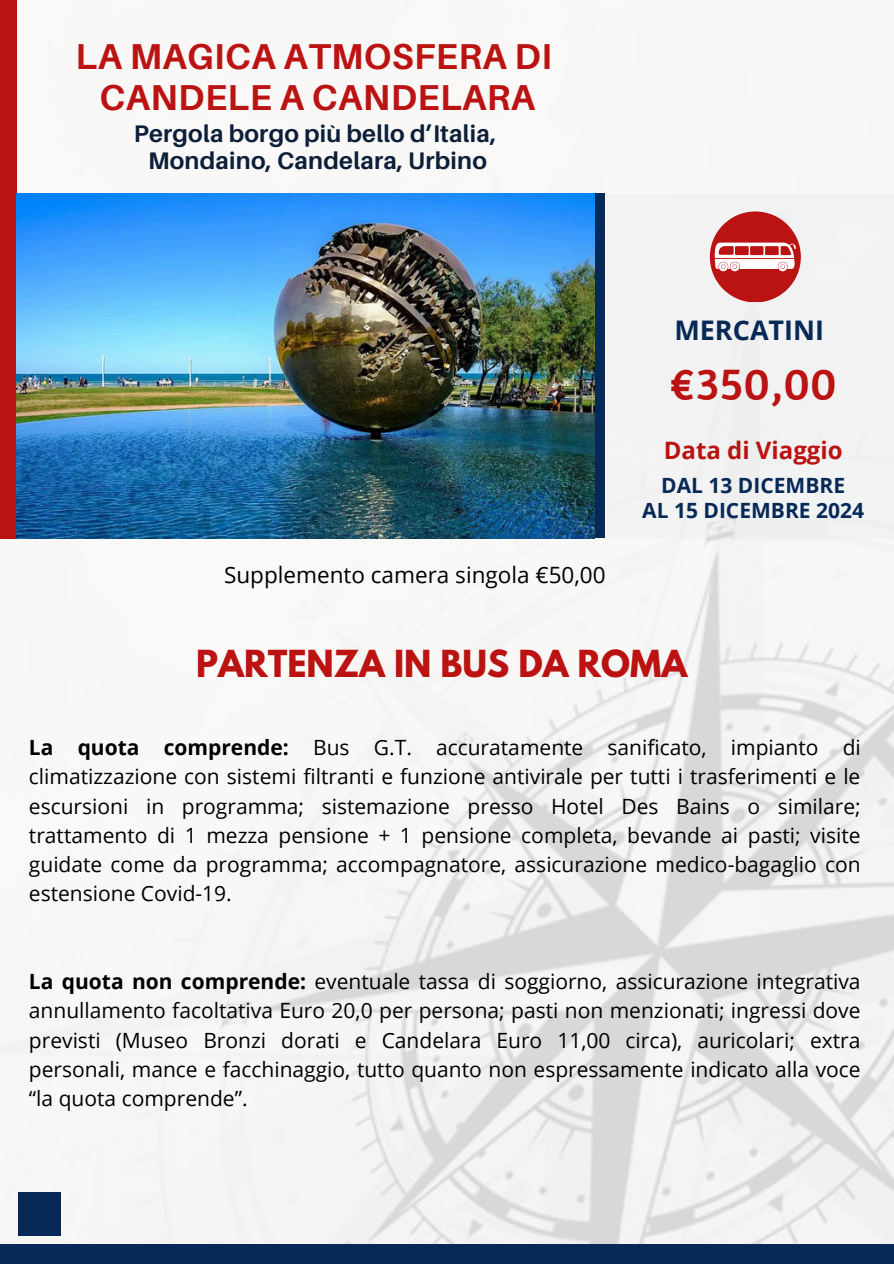
<style>
.page{position:relative;width:894px;height:1264px;background:#fff}
.page>*{position:absolute;margin:0;border:0;box-sizing:border-box;transform-origin:0 0}
.t1{font:47.25px "Amaranth";color:#bb1212}
.t2{font:700 36px/41.7px "Aileron";letter-spacing:.01em;color:#bb1212;text-align:center}
.t3{font:700 33px "League Spartan";color:#bb1212}
.t4{font:700 27px "Open Sans";color:#072957}
.t5{font:700 24px/27px "Aileron";letter-spacing:.01em;color:#0c1e38;text-align:center}
.t6{font:700 24px "Open Sans";color:#bb1212}
.t7{font:22.5px "Open Sans";color:#000}
.t8{font:21px/29.2px "Open Sans";color:#000;text-align:justify}
.t9{font:700 21px/24.8px "Open Sans";color:#072957;text-align:center}
.s1{font-weight:700}
</style>
<div class="page">
<img style="left:0;top:193px;width:893px;height:1050px">
<div style="left:547px;top:193px;width:57px;height:344px;background:#072957"></div>
<div style="left:0;top:0;width:17px;height:538px;background:#bb1212"></div>
<div style="left:18px;top:1191px;width:43px;height:44px;background:#072957"></div>
<div style="left:0;top:1243px;width:893px;height:20px;background:#072957"></div>
<img style="left:17px;top:193px;width:577px;height:346px">
<div style="left:606px;top:194px;width:287px;height:344px;background:#f2f2f2"></div>
<div style="left:709px;top:211px;width:91px;height:91px;background:#bb1212;border-radius:50%"></div>
<svg style="left:714px;top:242px;width:81px;height:29px"></svg>
<h6 class="t2" style="left:75px;top:34px;width:477px">LA MAGICA ATMOSFERA DI<br>CANDELE A CANDELARA</h6>
<h6 class="t5" style="left:134px;top:119px;width:364px">Pergola borgo più bello d’Italia,<br>Mondaino, Candelara, Urbino</h6>
<h4 class="t7" style="left:224px;top:558px;width:383px">Supplemento camera singola €50,00</h4>
<p class="t4" style="left:674px;top:311px;width:151px">MERCATINI</p>
<p class="t1" style="left:669px;top:354px;width:168px">€350,00</p>
<p class="t6" style="left:663px;top:433px;width:180px">Data di Viaggio</p>
<h3 class="t9" style="left:642px;top:472px;width:223px">DAL 13 DICEMBRE<br>AL 15 DICEMBRE 2024</h3>
<h1 class="t3" style="left:196px;top:647px;width:492px">PARTENZA IN BUS DA ROMA</h1>
<h5 class="t8" style="left:29px;top:732px;width:833px"><span class="s1">La quota comprende:</span> Bus G.T. accuratamente sanificato, impianto di climatizzazione con sistemi filtranti e funzione antivirale per tutti i trasferimenti e le escursioni in programma; sistemazione presso Hotel Des Bains o similare; trattamento di 1 mezza pensione + 1 pensione completa, bevande ai pasti; visite guidate come da programma; accompagnatore, assicurazione medico-bagaglio con estensione Covid-19.</h5>
<h2 class="t8" style="left:29px;top:966px;width:832px"><span class="s1">La quota non comprende:</span> eventuale tassa di soggiorno, assicurazione integrativa annullamento facoltativa Euro 20,0 per persona; pasti non menzionati; ingressi dove previsti (Museo Bronzi dorati e Candelara Euro 11,00 circa), auricolari; extra personali, mance e facchinaggio, tutto quanto non espressamente indicato alla voce “la quota comprende”.</h2>
</div>
